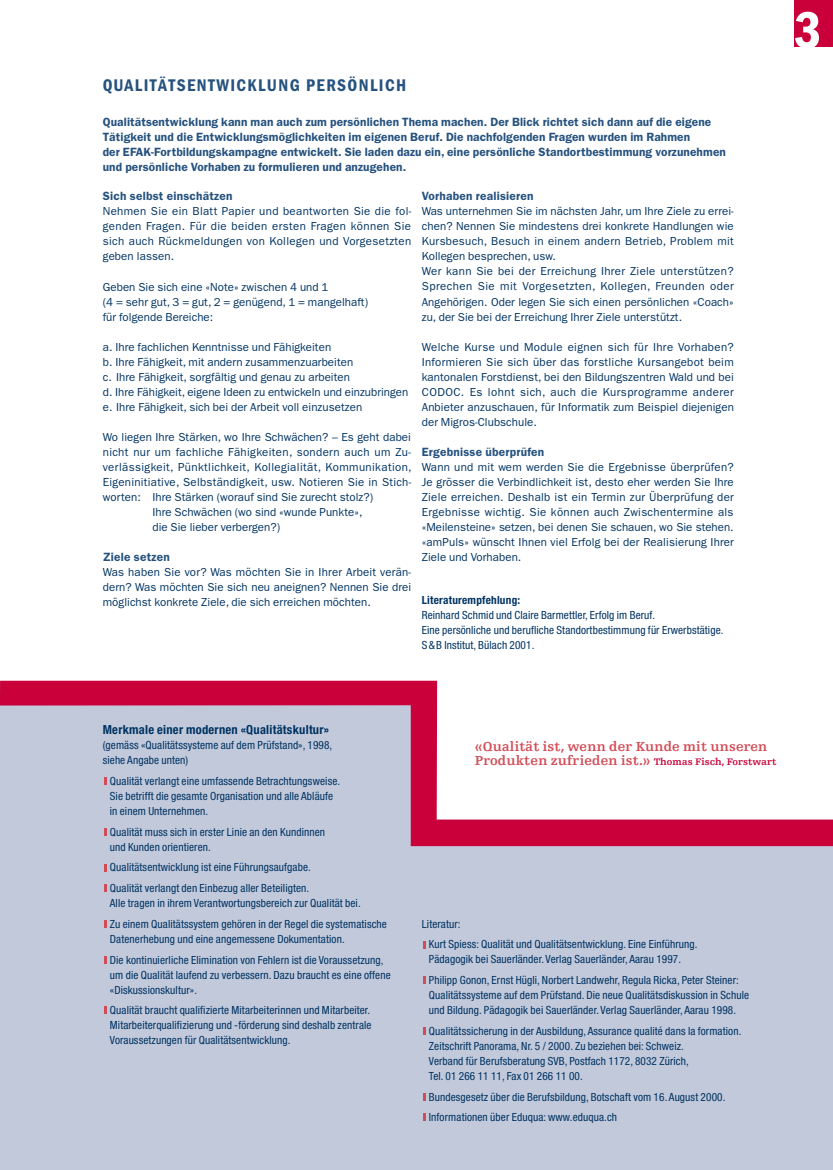
<style>
.page{position:relative;width:833px;height:1170px;background:#fff}
.page>*{position:absolute;margin:0;border:0;box-sizing:border-box;transform-origin:0 0}
.t1{font:600 condensed 53.75px "Franklin Gothic LT";color:#fff}
.t2{font:600 condensed 17.5px "Franklin Gothic LT";letter-spacing:.08em;color:#26527f}
.t3{font:700 13.75px/14.1px "Egyptienne FLT";letter-spacing:.01em;color:#d34b55}
.t4{font:700 condensed 12.5px "Helvetica Neue";letter-spacing:.02em;color:#003362}
.t5{font:600 12px/15px "Franklin Gothic LT";letter-spacing:.01em;color:#26527f}
.t6{font:11.62px/15px "Franklin Gothic LT";letter-spacing:.005em;color:#003362;text-align:justify}
.t7{font:11.62px "Franklin Gothic LT";letter-spacing:.03em;color:#003362}
.t8{font:condensed 11.25px/15px "Helvetica Neue";letter-spacing:.01em;color:#003362}
.t9{font:700 condensed 11.25px "Helvetica Neue";letter-spacing:.02em;color:#003362}
.s1{font-size:10px;color:#c90039}
</style>
<div class="page">
<div style="left:0;top:846px;width:833px;height:323px;background:#c2c9db"></div>
<div style="left:794px;top:0;width:39px;height:46px;background:#c90039"></div>
<svg style="left:104px;top:863px;width:2px;height:8px"></svg>
<svg style="left:104px;top:884px;width:2px;height:8px"></svg>
<svg style="left:104px;top:920px;width:2px;height:7px"></svg>
<svg style="left:104px;top:955px;width:2px;height:8px"></svg>
<svg style="left:104px;top:1006px;width:2px;height:8px"></svg>
<svg style="left:423px;top:940px;width:2px;height:8px"></svg>
<svg style="left:423px;top:976px;width:2px;height:8px"></svg>
<svg style="left:423px;top:1026px;width:2px;height:8px"></svg>
<svg style="left:423px;top:1092px;width:2px;height:8px"></svg>
<svg style="left:423px;top:1113px;width:2px;height:8px"></svg>
<svg style="left:0;top:680px;width:833px;height:166px"></svg>
<h2 class="t2" style="left:103px;top:75px;width:305px">QUALITÄTSENTWICKLUNG PERSÖNLICH</h2>
<p class="t5" style="left:103px;top:114px;width:624px">Qualitätsentwicklung kann man auch zum persönlichen Thema machen. Der Blick richtet sich dann auf die eigene Tätigkeit und die Entwicklungsmöglichkeiten im eigenen Beruf. Die nachfolgenden Fragen wurden im Rahmen<br>der EFAK-Fortbildungskampagne entwickelt. Sie laden dazu ein, eine persönliche Standortbestimmung vorzunehmen und persönliche Vorhaben zu formulieren und anzugehen.</p>
<p class="t5" style="left:103px;top:189px;width:131px">Sich selbst einschätzen</p>
<p class="t6" style="left:103px;top:204px;width:310px">Nehmen Sie ein Blatt Papier und beantworten Sie die fol&shy;genden Fragen. Für die beiden ersten Fragen können Sie sich auch Rückmeldungen von Kollegen und Vorgesetzten geben lassen.</p>
<p class="t6" style="left:103px;top:279px;width:267px;text-align:left">Geben Sie sich eine «Note» zwischen 4 und 1<br>(4 = sehr gut, 3 = gut, 2 = genügend, 1 = mangelhaft) für folgende Bereiche:</p>
<p class="t6" style="left:103px;top:339px;width:307px;text-align:left">a. Ihre fachlichen Kenntnisse und Fähigkeiten<br>b. Ihre Fähigkeit, mit andern zusammenzuarbeiten<br>c. Ihre Fähigkeit, sorgfältig und genau zu arbeiten<br>d. Ihre Fähigkeit, eigene Ideen zu entwickeln und einzubringen e. Ihre Fähigkeit, sich bei der Arbeit voll einzusetzen</p>
<p class="t6" style="left:103px;top:429px;width:310px">Wo liegen Ihre Stärken, wo Ihre Schwächen? – Es geht dabei</p>
<p class="t7" style="left:103px;top:445px;width:308px">nicht nur um fachliche Fähigkeiten, sondern auch um Zu---</p>
<p class="t7" style="left:103px;top:460px;width:310px">verlässigkeit, Pünktlichkeit, Kollegialität, Kommunikation,</p>
<p class="t6" style="left:103px;top:474px;width:310px">Eigeninitiative, Selbständigkeit, usw. Notieren Sie in Stich-</p>
<p class="t6" style="left:103px;top:489px;width:272px">worten: Ihre Stärken (worauf sind Sie zurecht stolz?)</p>
<p class="t6" style="left:152px;top:504px;width:212px">Ihre Schwächen (wo sind «wunde Punkte»,</p>
<p class="t6" style="left:152px;top:519px;width:129px">die Sie lieber verbergen?)</p>
<p class="t5" style="left:103px;top:549px;width:69px">Ziele setzen</p>
<p class="t6" style="left:103px;top:564px;width:310px">Was haben Sie vor? Was möchten Sie in Ihrer Arbeit verän&shy;dern? Was möchten Sie sich neu aneignen? Nennen Sie drei möglichst konkrete Ziele, die sich erreichen möchten.</p>
<p class="t5" style="left:422px;top:189px;width:113px">Vorhaben realisieren</p>
<p class="t6" style="left:422px;top:204px;width:313px;text-align:left">Was unternehmen Sie im nächsten Jahr, um Ihre Ziele zu errei&shy;chen? Nennen Sie mindestens drei konkrete Handlungen wie Kursbesuch, Besuch in einem andern Betrieb, Problem mit Kollegen besprechen, usw.<br>Wer kann Sie bei der Erreichung Ihrer Ziele unterstützen?<br>Sprechen Sie mit Vorgesetzten, Kollegen, Freunden oder Angehörigen. Oder legen Sie sich einen persönlichen «Coach» zu, der Sie bei der Erreichung Ihrer Ziele unterstützt.</p>
<p class="t6" style="left:422px;top:339px;width:314px">Welche Kurse und Module eignen sich für Ihre Vorhaben?<br>Informieren Sie sich über das forstliche Kursangebot beim kantonalen Forstdienst, bei den Bildungszentren Wald und bei CODOC. Es lohnt sich, auch die Kursprogramme anderer Anbieter anzuschauen, für Informatik zum Beispiel diejenigen der Migros-Clubschule.</p>
<p class="t5" style="left:422px;top:444px;width:124px">Ergebnisse überprüfen</p>
<p class="t6" style="left:422px;top:459px;width:313px">Wann und mit wem werden Sie die Ergebnisse überprüfen?<br>Je grösser die Verbindlichkeit ist, desto eher werden Sie Ihre Ziele erreichen. Deshalb ist ein Termin zur Überprüfung der Ergebnisse wichtig. Sie können auch Zwischentermine als «Meilensteine» setzen, bei denen Sie schauen, wo Sie stehen. «amPuls» wünscht Ihnen viel Erfolg bei der Realisierung Ihrer Ziele und Vorhaben.</p>
<p class="t9" style="left:422px;top:593px;width:100px">Literaturempfehlung:</p>
<p class="t8" style="left:422px;top:608px;width:303px">Reinhard Schmid und Claire Barmettler, Erfolg im Beruf.<br>Eine persönliche und berufliche Standortbestimmung für Erwerbstätige.<br>S&amp;B Institut, Bülach 2001.</p>
<h1 class="t1" style="left:794px;top:0;width:29px">3</h1>
<p class="t4" style="left:103px;top:722px;width:228px">Merkmale einer modernen «Qualitätskultur»</p>
<p class="t8" style="left:103px;top:737px;width:231px">(gemäss «Qualitätssysteme auf dem Prüfstand», 1998, siehe Angabe unten)</p>
<p class="t8" style="left:110px;top:773px;width:232px">Qualität verlangt eine umfassende Betrachtungsweise.<br>Sie betrifft die gesamte Organisation und alle Abläufe in einem Unternehmen.</p>
<p class="t8" style="left:110px;top:824px;width:217px">Qualität muss sich in erster Linie an den Kundinnen und Kunden orientieren.</p>
<p class="t8" style="left:110px;top:857px;width:202px;line-height:20.6px">Qualitätsentwicklung ist eine Führungsaufgabe.<br>Qualität verlangt den Einbezug aller Beteiligten.</p>
<p class="t8" style="left:110px;top:892px;width:278px;line-height:20.6px">Alle tragen in ihrem Verantwortungsbereich zur Qualität bei.<br>Zu einem Qualitätssystem gehören in der Regel die systematische</p>
<p class="t8" style="left:110px;top:928px;width:275px;line-height:20.6px">Datenerhebung und eine angemessene Dokumentation.<br>Die kontinuierliche Elimination von Fehlern ist die Voraussetzung,</p>
<p class="t8" style="left:110px;top:966px;width:282px">um die Qualität laufend zu verbessern. Dazu braucht es eine offene «Diskussionskultur».</p>
<p class="t8" style="left:110px;top:1002px;width:263px;text-align:justify">Qualität braucht qualifizierte Mitarbeiterinnen und Mitarbeiter.<br>Mitarbeiterqualifizierung und -förderung sind deshalb zentrale Voraussetzungen für Qualitätsentwicklung.</p>
<p class="t3" style="left:475px;top:739px;width:303px">«Qualität ist, wenn der Kunde mit unseren<br>Produkten zufrieden ist.» <span class="s1">Thomas Fisch, Forstwart</span></p>
<p class="t8" style="left:429px;top:913px;width:270px;line-height:20.6px;text-indent:-7px">Literatur:<br>Kurt Spiess: Qualität und Qualitätsentwicklung. Eine Einführung.</p>
<p class="t8" style="left:429px;top:949px;width:311px;line-height:20.6px">Pädagogik bei Sauerländer. Verlag Sauerländer, Aarau 1997.<br>Philipp Gonon, Ernst Hügli, Norbert Landwehr, Regula Ricka, Peter Steiner:</p>
<p class="t8" style="left:429px;top:987px;width:322px">Qualitätssysteme auf dem Prüfstand. Die neue Qualitätsdiskussion in Schule und Bildung. Pädagogik bei Sauerländer. Verlag Sauerländer, Aarau 1998.</p>
<p class="t8" style="left:429px;top:1023px;width:314px">Qualitätssicherung in der Ausbildung, Assurance qualité dans la formation.<br>Zeitschrift Panorama, Nr. 5 / 2000. Zu beziehen bei: Schweiz.<br>Verband für Berufsberatung SVB, Postfach 1172, 8032 Zürich,<br>Tel. 01 266 11 11, Fax 01 266 11 00.</p>
<p class="t8" style="left:429px;top:1086px;width:298px;line-height:20.6px">Bundesgesetz über die Berufsbildung, Botschaft vom 16. August 2000.<br>Informationen über Eduqua: www.eduqua.ch</p>
</div>
